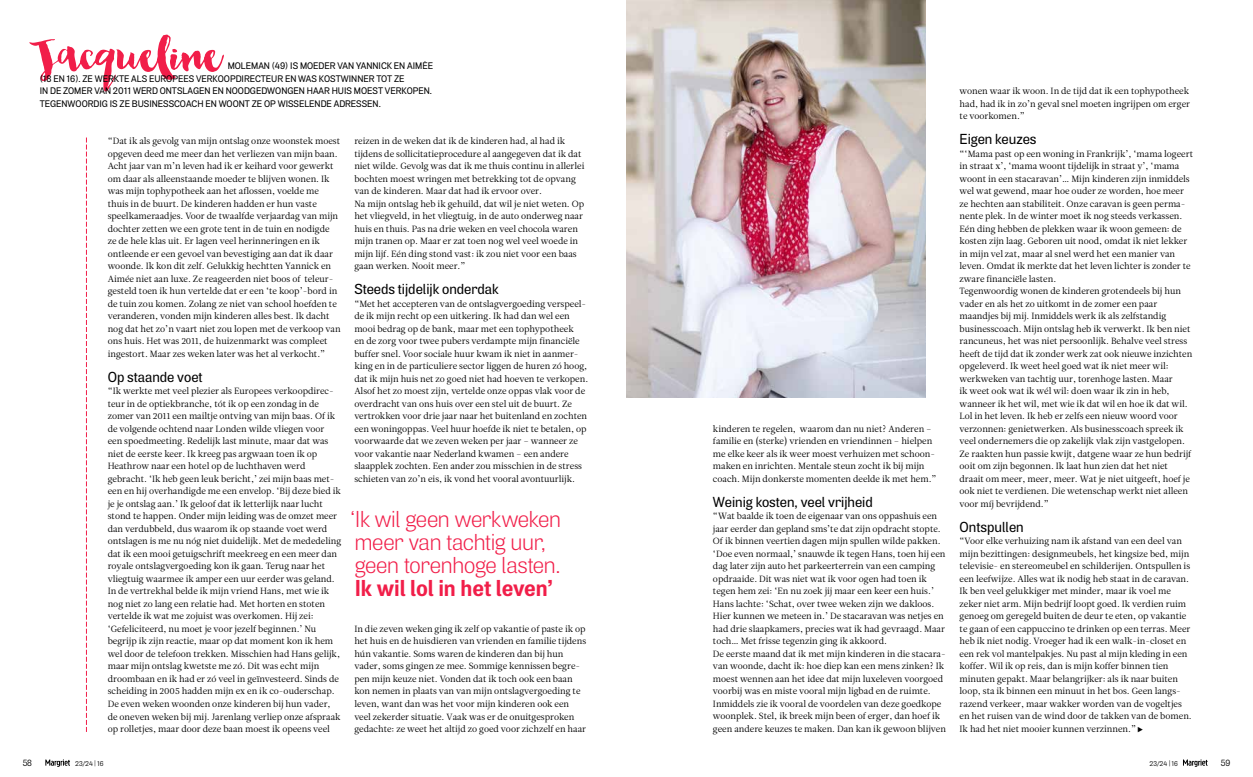
<style>
.page{position:relative;width:1253px;height:777px;background:#fff}
.page>*{position:absolute;margin:0;border:0;box-sizing:border-box;transform-origin:0 0}
.t1{font:300 23px/23px "Air";letter-spacing:-.01em;color:#f11e49}
.t2{font:700 23px "Air";letter-spacing:-.005em;color:#f11e49}
.t3{font:500 14.5px "Air";color:#000}
.t4{font:500 9.5px/12.5px "Air";color:#000}
.t5{font:9px/12.5px "Leitura News Roman 1";color:#000}
.t6{font:9px "Air";color:#000}
.t7{font:7px "Air";letter-spacing:.005em;color:#000}
.s1{font-size:6.5px}
</style>
<div class="page">
<img style="left:626px;top:0;width:300px;height:397px">
<svg style="left:86px;top:137px;width:1px;height:595px"></svg>
<svg style="left:29px;top:34px;width:195px;height:57px"></svg>
<svg style="left:45px;top:759px;width:25px;height:8px"></svg>
<svg style="left:1183px;top:759px;width:25px;height:8px"></svg>
<p class="t4" style="left:40px;top:60px;width:395px;text-indent:188px">MOLEMAN (49) IS MOEDER VAN YANNICK EN AIMÉE (18 EN 16). ZE WERKTE ALS EUROPEES VERKOOPDIRECTEUR EN WAS KOSTWINNER TOT ZE<br>IN DE ZOMER VAN 2011 WERD ONTSLAGEN EN NOODGEDWONGEN HAAR HUIS MOEST VERKOPEN.<br>TEGENWOORDIG IS ZE BUSINESSCOACH EN WOONT ZE OP WISSELENDE ADRESSEN.</p>
<p class="t5" style="left:108px;top:135px;width:234px">“Dat ik als gevolg van mijn ontslag onze woonstek moest opgeven deed me meer dan het verliezen van mijn baan.<br>Acht jaar van m’n leven had ik er keihard voor gewerkt om daar als alleenstaande moeder te blijven wonen. Ik was mijn tophypotheek aan het aflossen, voelde me thuis in de buurt. De kinderen hadden er hun vaste speelkameraadjes. Voor de twaalfde verjaardag van mijn dochter zetten we een grote tent in de tuin en nodigde ze de hele klas uit. Er lagen veel herinneringen en ik ontleende er een gevoel van bevestiging aan dat ik daar woonde. Ik kon dit zelf. Gelukkig hechtten Yannick en Aimée niet aan luxe. Ze reageerden niet boos of teleur&shy;gesteld toen ik hun vertelde dat er een ‘te koop’-bord in de tuin zou komen. Zolang ze niet van school hoefden te veranderen, vonden mijn kinderen alles best. Ik dacht nog dat het zo’n vaart niet zou lopen met de verkoop van ons huis. Het was 2011, de huizenmarkt was compleet ingestort. Maar zes weken later was het al verkocht.”</p>
<h2 class="t3" style="left:108px;top:368px;width:96px">Op staande voet</h2>
<p class="t5" style="left:108px;top:385px;width:235px">“Ik werkte met veel plezier als Europees verkoopdirec&shy;teur in de optiekbranche, tót ik op een zondag in de zomer van 2011 een mailtje ontving van mijn baas. Of ik de volgende ochtend naar Londen wilde vliegen voor een spoedmeeting. Redelijk last minute, maar dat was niet de eerste keer. Ik kreeg pas argwaan toen ik op Heathrow naar een hotel op de luchthaven werd gebracht. ‘Ik heb geen leuk bericht,’ zei mijn baas met&shy;een en hij overhandigde me een envelop. ‘Bij deze bied ik je je ontslag aan.’ Ik geloof dat ik letterlijk naar lucht stond te happen. Onder mijn leiding was de omzet meer dan verdubbeld, dus waarom ik op staande voet werd ontslagen is me nu nóg niet duidelijk. Met de mededeling dat ik een mooi getuigschrift meekreeg en een meer dan royale ontslagvergoeding kon ik gaan. Terug naar het vliegtuig waarmee ik amper een uur eerder was geland.<br>In de vertrekhal belde ik mijn vriend Hans, met wie ik nog niet zo lang een relatie had. Met horten en stoten vertelde ik wat me zojuist was overkomen. Hij zei: ‘Gefeliciteerd, nu moet je voor jezelf beginnen.’ Nu begrijp ik zijn reactie, maar op dat moment kon ik hem wel door de telefoon trekken. Misschien had Hans gelijk, maar mijn ontslag kwetste me zó. Dit was echt mijn droombaan en ik had er zó veel in geïnvesteerd. Sinds de scheiding in 2005 hadden mijn ex en ik co-ouderschap.<br>De even weken woonden onze kinderen bij hun vader, de oneven weken bij mij. Jarenlang verliep onze afspraak op rolletjes, maar door deze baan moest ik opeens veel</p>
<p class="t5" style="left:354px;top:135px;width:232px">reizen in de weken dat ik de kinderen had, al had ik tijdens de sollicitatieprocedure al aangegeven dat ik dat niet wilde. Gevolg was dat ik me thuis continu in allerlei bochten moest wringen met betrekking tot de opvang van de kinderen. Maar dat had ik ervoor over.<br>Na mijn ontslag heb ik gehuild, dat wil je niet weten. Op het vliegveld, in het vliegtuig, in de auto onderweg naar huis en thuis. Pas na drie weken en veel chocola waren mijn tranen op. Maar er zat toen nog wel veel woede in mijn lijf. Eén ding stond vast: ik zou niet voor een baas gaan werken. Nooit meer.”</p>
<h2 class="t3" style="left:354px;top:280px;width:146px">Steeds tijdelijk onderdak</h2>
<p class="t5" style="left:354px;top:297px;width:235px">“Met het accepteren van de ontslagvergoeding verspeel&shy;de ik mijn recht op een uitkering. Ik had dan wel een mooi bedrag op de bank, maar met een tophypotheek<br>en de zorg voor twee pubers verdampte mijn financiële buffer snel. Voor sociale huur kwam ik niet in aanmer&shy;king en in de particuliere sector liggen de huren zó hoog, dat ik mijn huis net zo goed niet had hoeven te verkopen.<br>Alsof het zo moest zijn, vertelde onze oppas vlak voor de overdracht van ons huis over een stel uit de buurt. Ze vertrokken voor drie jaar naar het buitenland en zochten een woningoppas. Veel huur hoefde ik niet te betalen, op voorwaarde dat we zeven weken per jaar – wanneer ze voor vakantie naar Nederland kwamen – een andere slaapplek zochten. Een ander zou misschien in de stress schieten van zo’n eis, ik vond het vooral avontuurlijk.</p>
<h1 class="t1" style="left:350px;top:508px;width:212px">‘Ik wil geen werkweken meer van tachtig uur, geen torenhoge lasten.</h1>
<h1 class="t2" style="left:355px;top:574px;width:200px">Ik wil lol in het leven’</h1>
<p class="t5" style="left:354px;top:622px;width:233px">In die zeven weken ging ik zelf op vakantie of paste ik op het huis en de huisdieren van vrienden en familie tijdens hún vakantie. Soms waren de kinderen dan bij hun vader, soms gingen ze mee. Sommige kennissen begre&shy;pen mijn keuze niet. Vonden dat ik toch ook een baan kon nemen in plaats van van mijn ontslagvergoeding te leven, want dan was het voor mijn kinderen ook een veel zekerder situatie. Vaak was er de onuitgesproken gedachte: ze weet het altijd zo goed voor zichzelf en haar</p>
<p class="t5" style="left:713px;top:422px;width:225px">kinderen te regelen, waarom dan nu niet? Anderen – familie en (sterke) vrienden en vriendinnen – hielpen me elke keer als ik weer moest verhuizen met schoon&shy;maken en inrichten. Mentale steun zocht ik bij mijn coach. Mijn donkerste momenten deelde ik met hem.”</p>
<h2 class="t3" style="left:713px;top:493px;width:161px">Weinig kosten, veel vrijheid</h2>
<p class="t5" style="left:713px;top:510px;width:234px">“Wat baalde ik toen de eigenaar van ons oppashuis een jaar eerder dan gepland sms’te dat zijn opdracht stopte.<br>Of ik binnen veertien dagen mijn spullen wilde pakken. ‘Doe even normaal,’ snauwde ik tegen Hans, toen hij een dag later zijn auto het parkeerterrein van een camping opdraaide. Dit was niet wat ik voor ogen had toen ik tegen hem zei: ‘En nu zoek jij maar een keer een huis.’ Hans lachte: ‘Schat, over twee weken zijn we dakloos.<br>Hier kunnen we meteen in.’ De stacaravan was netjes en had drie slaapkamers, precies wat ik had gevraagd. Maar toch… Met frisse tegenzin ging ik akkoord.<br>De eerste maand dat ik met mijn kinderen in die stacara&shy;van woonde, dacht ik: hoe diep kan een mens zinken? Ik moest wennen aan het idee dat mijn luxeleven voorgoed voorbij was en miste vooral mijn ligbad en de ruimte.<br>Inmiddels zie ik vooral de voordelen van deze goedkope woonplek. Stel, ik breek mijn been of erger, dan hoef ik geen andere keuzes te maken. Dan kan ik gewoon blijven</p>
<p class="t5" style="left:960px;top:85px;width:232px;text-align:justify">wonen waar ik woon. In de tijd dat ik een tophypotheek had, had ik in zo’n geval snel moeten ingrijpen om erger te voorkomen.”</p>
<h2 class="t3" style="left:960px;top:130px;width:78px">Eigen keuzes</h2>
<p class="t5" style="left:960px;top:147px;width:235px">“‘Mama past op een woning in Frankrijk’, ‘mama logeert in straat x’, ‘mama woont tijdelijk in straat y’, ‘mama woont in een stacaravan’… Mijn kinderen zijn inmiddels wel wat gewend, maar hoe ouder ze worden, hoe meer ze hechten aan stabiliteit. Onze caravan is geen perma&shy;nente plek. In de winter moet ik nog steeds verkassen.<br>Eén ding hebben de plekken waar ik woon gemeen: de kosten zijn laag. Geboren uit nood, omdat ik niet lekker in mijn vel zat, maar al snel werd het een manier van leven. Omdat ik merkte dat het leven lichter is zonder te zware financiële lasten.<br>Tegenwoordig wonen de kinderen grotendeels bij hun vader en als het zo uitkomt in de zomer een paar maandjes bij mij. Inmiddels werk ik als zelfstandig businesscoach. Mijn ontslag heb ik verwerkt. Ik ben niet rancuneus, het was niet persoonlijk. Behalve veel stress heeft de tijd dat ik zonder werk zat ook nieuwe inzichten opgeleverd. Ik weet heel goed wat ik niet meer wil: werkweken van tachtig uur, torenhoge lasten. Maar<br>ik weet ook wat ik wél wil: doen waar ik zin in heb, wanneer ik het wil, met wie ik dat wil en hoe ik dat wil.<br>Lol in het leven. Ik heb er zelfs een nieuw woord voor verzonnen: genietwerken. Als businesscoach spreek ik veel ondernemers die op zakelijk vlak zijn vastgelopen.<br>Ze raakten hun passie kwijt, datgene waar ze hun bedrijf ooit om zijn begonnen. Ik laat hun zien dat het niet draait om meer, meer, meer. Wat je niet uitgeeft, hoef je ook niet te verdienen. Die wetenschap werkt niet alleen voor míj bevrijdend.”</p>
<h2 class="t3" style="left:960px;top:518px;width:66px">Ontspullen</h2>
<p class="t5" style="left:960px;top:535px;width:234px">“Voor elke verhuizing nam ik afstand van een deel van mijn bezittingen: designmeubels, het kingsize bed, mijn televisie- en stereomeubel en schilderijen. Ontspullen is een leefwijze. Alles wat ik nodig heb staat in de caravan.<br>Ik ben veel gelukkiger met minder, maar ik voel me zeker niet arm. Mijn bedrijf loopt goed. Ik verdien ruim genoeg om geregeld buiten de deur te eten, op vakantie te gaan of een cappuccino te drinken op een terras. Meer heb ik niet nodig. Vroeger had ik een walk-in-closet en een rek vol mantelpakjes. Nu past al mijn kleding in een koffer. Wil ik op reis, dan is mijn koffer binnen tien minuten gepakt. Maar belangrijker: als ik naar buiten loop, sta ik binnen een minuut in het bos. Geen langs&shy;razend verkeer, maar wakker worden van de vogeltjes en het ruisen van de wind door de takken van de bomen.<br>Ik had het niet mooier kunnen verzinnen.”</p>
<p class="t6" style="left:23px;top:757px;width:11px">58</p>
<p class="t7" style="left:75px;top:759px;width:30px">23/24 <span class="s1">|</span> 16</p>
<p class="t7" style="left:1149px;top:759px;width:30px">23/24 <span class="s1">|</span> 16</p>
<p class="t6" style="left:1221px;top:757px;width:11px">59</p>
</div>
